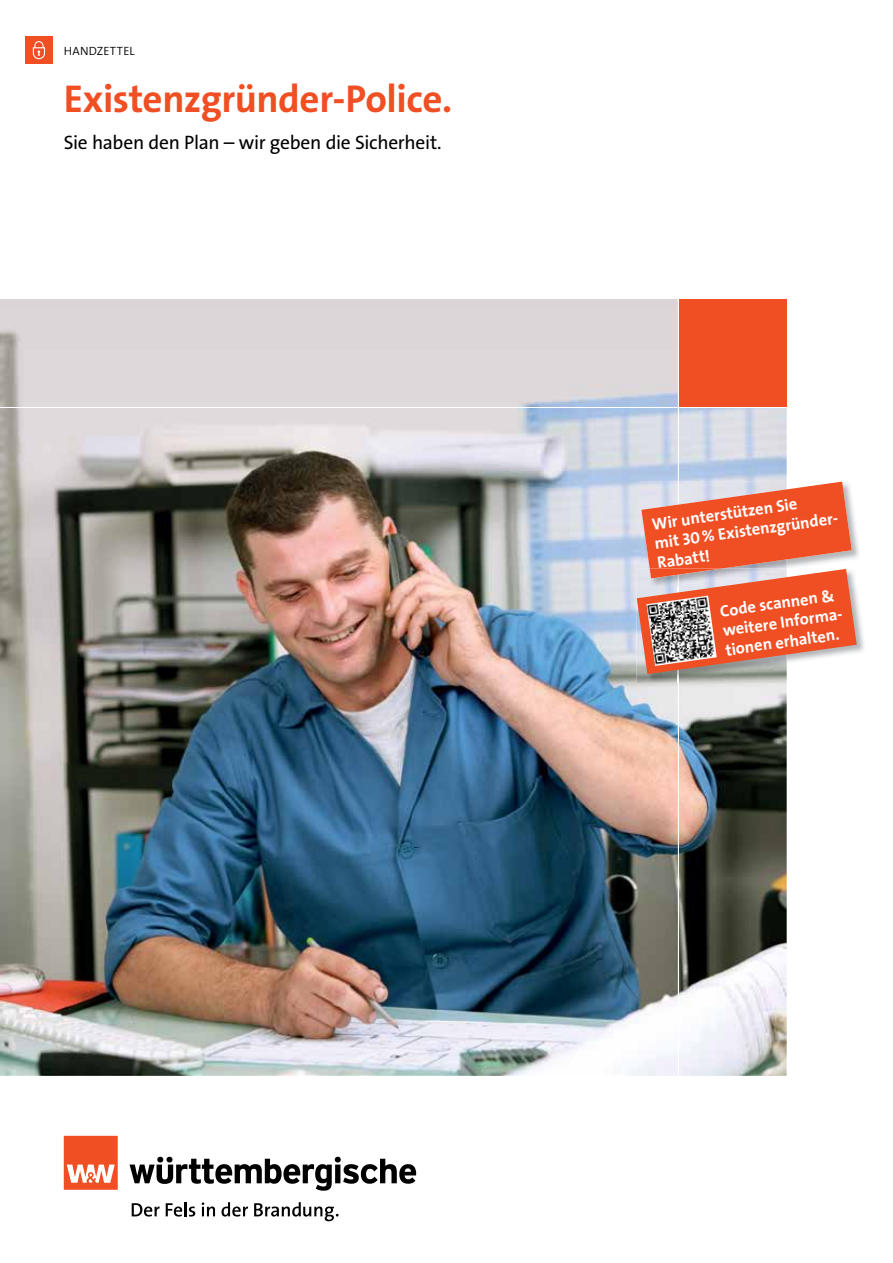
<style>
.page{position:relative;width:893px;height:1263px;background:#fff}
.page>*{position:absolute;margin:0;border:0;box-sizing:border-box;transform-origin:0 0}
.t1{font:700 39px "The Sans Os F";letter-spacing:-.01em;color:#f04e23}
.t2{font:19.5px "The Sans Os F";letter-spacing:-.015em;color:#000}
.t3{font:700 16.5px/19.5px "The Sans Os F";color:#fff}
.t4{font:300 12px "The Sans Os F";letter-spacing:.02em;color:#000}
</style>
<div class="page">
<img style="left:0;top:299px;width:787px;height:777px">
<div style="left:25px;top:36px;width:28px;height:28px;background:#f04e23"></div>
<svg style="left:33px;top:41px;width:12px;height:18px"></svg>
<svg style="left:132px;top:1203px;width:28px;height:13px"></svg>
<svg style="left:166px;top:1202px;width:29px;height:14px"></svg>
<svg style="left:202px;top:1202px;width:13px;height:14px"></svg>
<svg style="left:222px;top:1202px;width:26px;height:14px"></svg>
<svg style="left:254px;top:1202px;width:85px;height:19px"></svg>
<svg style="left:130px;top:1157px;width:286px;height:34px"></svg>
<svg style="left:64px;top:1136px;width:54px;height:54px;background:#f2704d"></svg>
<div style="left:678px;top:299px;width:109px;height:108px;background:#f04e23"></div>
<hr style="left:678px;top:299px;width:1px;height:788px;background:#fff">
<hr style="left:0;top:407px;width:791px;height:1px;background:#fff">
<img style="left:636px;top:568px;width:228px;height:115px">
<svg style="left:637px;top:481px;width:220px;height:193px;background:#e77b60"></svg>
<img style="left:646px;top:596px;width:71px;height:70px">
<p class="t4" style="left:64px;top:44px;width:72px">HANDZETTEL</p>
<h1 class="t1" style="left:64px;top:73px;width:390px">Existenzgründer-Police.</h1>
<p class="t2" style="left:64px;top:130px;width:379px">Sie haben den Plan – wir geben die Sicherheit.</p>
<p class="t3" style="left:651px;top:515px;width:189px;rotate:-8deg">Wir unterstützen Sie<br>mit 30 % Existenzgründer-<br>Rabatt!</p>
<p class="t3" style="left:719px;top:602px;width:125px;rotate:-8deg">Code scannen &amp; weitere Informa&shy;tionen erhalten.</p>
</div>
